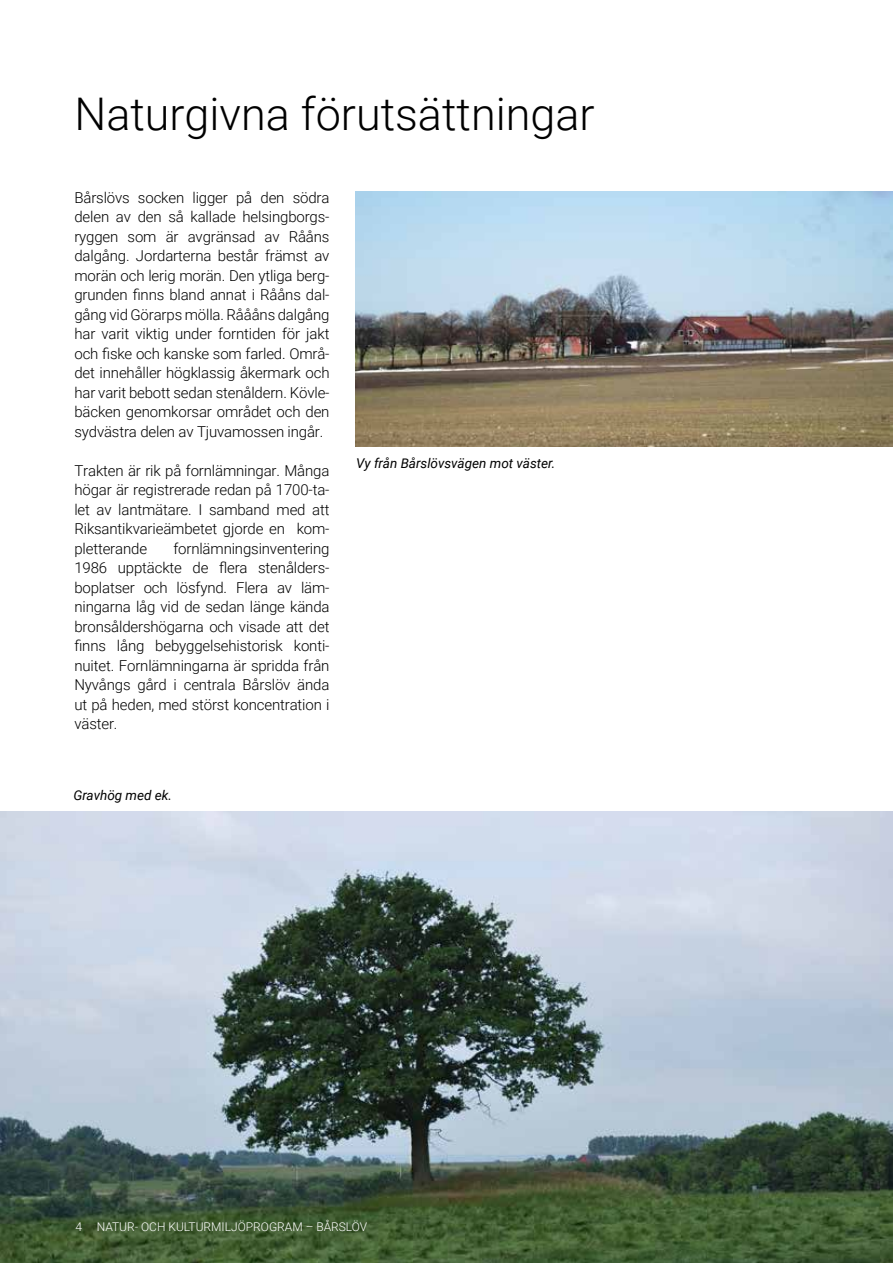
<style>
.page{position:relative;width:893px;height:1263px;background:#fff}
.page>*{position:absolute;margin:0;border:0;box-sizing:border-box;transform-origin:0 0}
.t1{font:300 45px "Roboto";color:#000}
.t2{font:300 15px/19.5px "Roboto";letter-spacing:-.01em;color:#000;text-align:justify}
.t3{font:italic 13.5px "Roboto";color:#000}
.t4{font:300 12px "Roboto";color:#fff}
</style>
<div class="page">
<img style="left:355px;top:191px;width:538px;height:255px">
<img style="left:0;top:811px;width:893px;height:452px">
<h1 class="t1" style="left:74px;top:83px;width:522px">Naturgivna förutsättningar</h1>
<p class="t2" style="left:74px;top:187px;width:257px">Bårslövs socken ligger på den södra delen av den så kallade helsingborgs&shy;ryggen som är avgränsad av Rååns dalgång. Jordarterna består främst av morän och lerig morän. Den ytliga berg&shy;grunden finns bland annat i Rååns dal&shy;gång vid Görarps mölla. Råååns dalgång har varit viktig under forntiden för jakt och fiske och kanske som farled. Områ&shy;det innehåller högklassig åkermark och har varit bebott sedan stenåldern. Kövle&shy;bäcken genomkorsar området och den sydvästra delen av Tjuvamossen ingår.</p>
<p class="t2" style="left:74px;top:460px;width:257px">Trakten är rik på fornlämningar. Många högar är registrerade redan på 1700-ta&shy;let av lantmätare. I samband med att Riksantikvarieämbetet gjorde en kom&shy;pletterande</p>
<p class="t2" style="left:74px;top:538px;width:257px;text-indent:99px">fornlämningsinventering 1986 upptäckte de flera stenålders&shy;boplatser och lösfynd. Flera av läm&shy;ningarna låg vid de sedan länge kända bronsåldershögarna och visade att det finns lång bebyggelsehistorisk konti&shy;nuitet. Fornlämningarna är spridda från Nyvångs gård i centrala Bårslöv ända ut på heden, med störst koncentration i väster.</p>
<p class="t3" style="left:73px;top:785px;width:100px">Gravhög med ek.</p>
<p class="t3" style="left:356px;top:454px;width:201px">Vy från Bårslövsvägen mot väster.</p>
<p class="t4" style="left:75px;top:1218px;width:293px">4 NATUR- OCH KULTURMILJÖPROGRAM – BÅRSLÖV</p>
</div>
